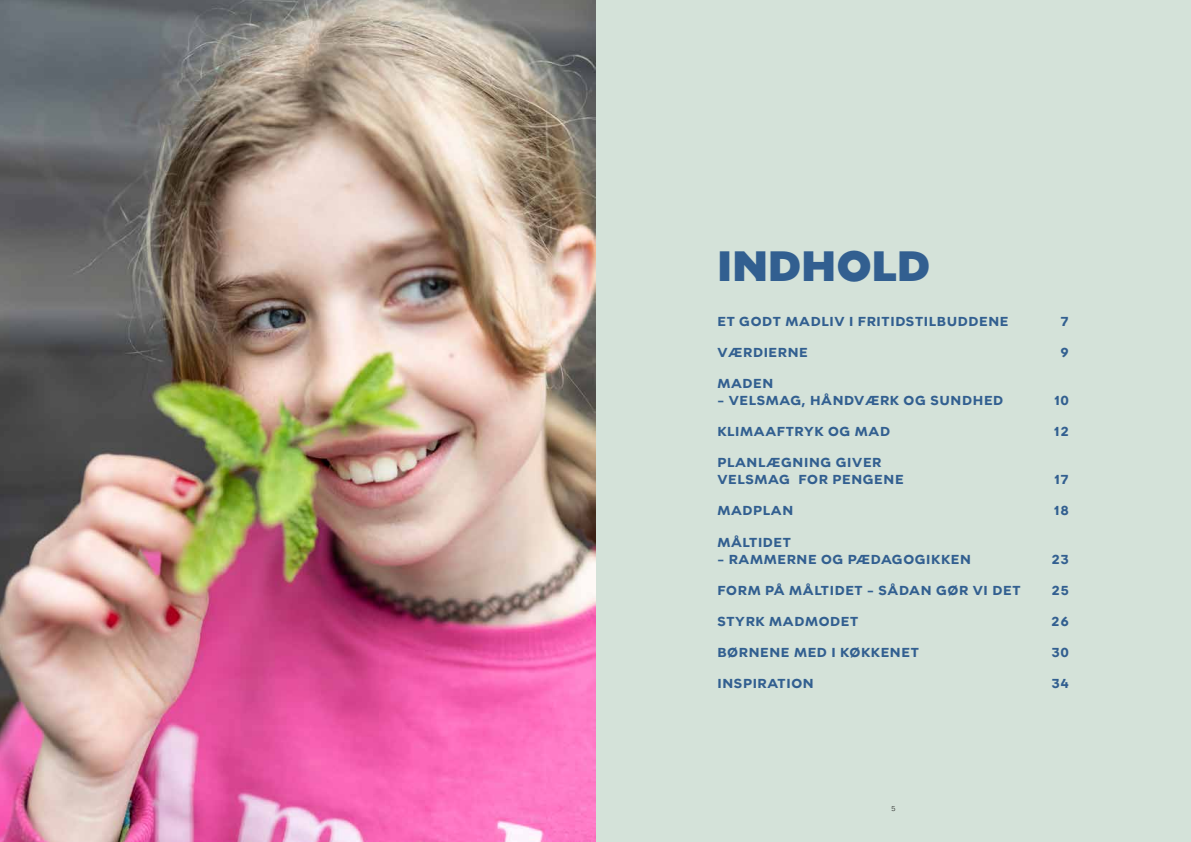
<style>
.page{position:relative;width:1191px;height:842px;background:#fff}
.page>*{position:absolute;margin:0;border:0;box-sizing:border-box;transform-origin:0 0}
.t1{font:900 42.4px "KBH";letter-spacing:.01em;color:#325f90}
.t2{font:700 13px/17px "KBH";letter-spacing:.05em;color:#325f90}
.t3{font:300 7px "KBH";color:#000}
</style>
<div class="page">
<div style="left:595px;top:0;width:596px;height:842px;background:#d0dfd5"></div>
<img style="left:0;top:0;width:595px;height:842px">
<h1 class="t1" style="left:717px;top:241px;width:214px">INDHOLD</h1>
<p class="t2" style="left:717px;top:313px;width:293px">ET GODT MADLIV I FRITIDSTILBUDDENE</p>
<p class="t2" style="left:1060px;top:313px;width:10px">7</p>
<p class="t2" style="left:717px;top:344px;width:92px">VÆRDIERNE</p>
<p class="t2" style="left:1060px;top:344px;width:10px">9</p>
<p class="t2" style="left:717px;top:375px;width:57px">MADEN</p>
<p class="t2" style="left:717px;top:392px;width:287px">– VELSMAG, HÅNDVÆRK OG SUNDHED</p>
<p class="t2" style="left:1054px;top:392px;width:16px">10</p>
<p class="t2" style="left:717px;top:423px;width:174px">KLIMAAFTRYK OG MAD</p>
<p class="t2" style="left:1054px;top:423px;width:16px">12</p>
<p class="t2" style="left:717px;top:454px;width:188px">PLANLÆGNING GIVER<br>VELSMAG FOR PENGENE</p>
<p class="t2" style="left:1054px;top:471px;width:16px">17</p>
<p class="t2" style="left:717px;top:502px;width:77px">MADPLAN</p>
<p class="t2" style="left:1054px;top:502px;width:16px">18</p>
<p class="t2" style="left:717px;top:534px;width:75px">MÅLTIDET</p>
<p class="t2" style="left:717px;top:551px;width:255px">– RAMMERNE OG PÆDAGOGIKKEN</p>
<p class="t2" style="left:1051px;top:551px;width:19px">23</p>
<p class="t2" style="left:717px;top:582px;width:304px">FORM PÅ MÅLTIDET – SÅDAN GØR VI DET</p>
<p class="t2" style="left:1051px;top:582px;width:19px">25</p>
<p class="t2" style="left:717px;top:613px;width:142px">STYRK MADMODET</p>
<p class="t2" style="left:1051px;top:613px;width:19px">26</p>
<p class="t2" style="left:717px;top:644px;width:203px">BØRNENE MED I KØKKENET</p>
<p class="t2" style="left:1051px;top:644px;width:19px">30</p>
<p class="t2" style="left:717px;top:675px;width:98px">INSPIRATION</p>
<p class="t2" style="left:1051px;top:675px;width:19px">34</p>
<p class="t3" style="left:891px;top:804px;width:6px">5</p>
</div>
